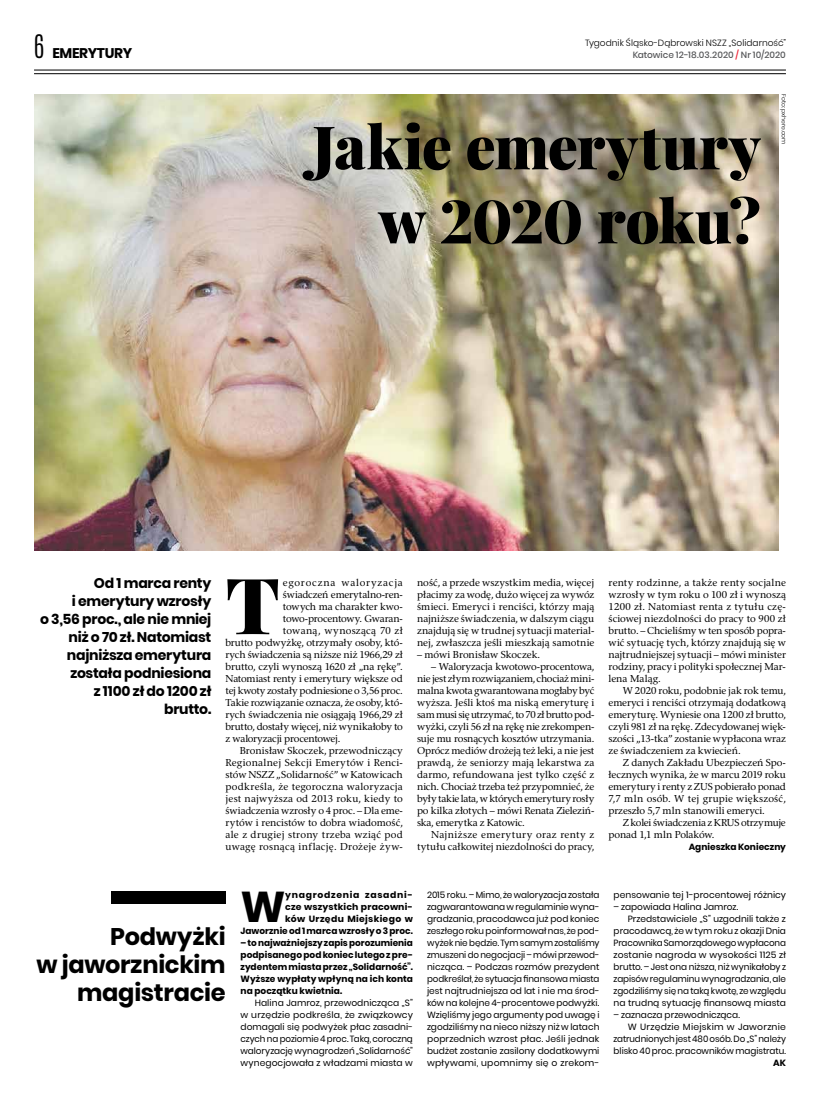
<style>
.page{position:relative;width:820px;height:1106px;background:#fff}
.page>*{position:absolute;margin:0;border:0;box-sizing:border-box;transform-origin:0 0}
.t1{font:900 77.7px "Playfair Display";color:#000}
.t2{font:900 60px/74px "Playfair Display";letter-spacing:-.015em;color:#000;text-align:right}
.t3{font:700 42.9px "Poppins";color:#000}
.t4{font:700 24px/28px "Poppins";letter-spacing:-.01em;color:#000;text-align:right}
.t5{font:700 14px/18px "Poppins";letter-spacing:-.02em;color:#000;text-align:right}
.t6{font:10px/12px "Rashel EFN";color:#000;text-align:justify}
.t7{font:10px "Rashel EFN";letter-spacing:.025em;color:#000}
.t8{font:10px "Rashel EFN";letter-spacing:-.025em;color:#000}
.t9{font:10px/12px "Rashel EFN";letter-spacing:-.02em;color:#000}
.t10{font:10px "Rashel EFN";letter-spacing:.03em;color:#000}
.t11{font:10px "Rashel EFN";letter-spacing:.08em;color:#000}
.t12{font:9px/12px "Poppins";color:#000;text-align:justify}
.t13{font:700 9px/12px "Poppins";letter-spacing:.01em;color:#000;text-align:right}
.t14{font:300 9px "Poppins";color:#000}
.t15{font:500 9px "Poppins";color:#58595b}
.t16{font:9px "Poppins";letter-spacing:.025em;color:#000}
.t17{font:300 6px "Poppins";letter-spacing:.005em;color:#000}
.s1{font-family:"Antonio";font-weight:300;font-size:27px}
.s2{color:#ed1c2e}
</style>
<div class="page">
<img style="left:34px;top:94px;width:744px;height:456px">
<hr style="left:34px;top:70px;width:751px;height:1px;background:#000">
<hr style="left:34px;top:73px;width:751px;height:1px;background:#000">
<div style="left:111px;top:891px;width:115px;height:12px;background:#000"></div>
<h3 class="t5" style="left:34px;top:44px;width:100px"><span class="s1">6</span> EMERYTURY</h3>
<p class="t14" style="left:585px;top:38px;width:202px">Tygodnik Śląsko-Dąbrowski NSZZ „Solidarność”</p>
<p class="t15" style="left:632px;top:50px;width:155px">Katowice 12-18.03.2020 <span class="s2">/</span> Nr 10/2020</p>
<h2 class="t2" style="left:312px;top:109px;width:450px">Jakie emerytury w 2020 roku?</h2>
<p class="t17" style="left:787px;top:94px;width:52px;rotate:90deg">Foto: pxhere.com</p>
<h3 class="t5" style="left:40px;top:573px;width:173px">Od 1 marca renty<br>i emerytury wzrosły<br>o 3,56 proc., ale nie mniej niż o 70 zł. Natomiast najniższa emerytura została podniesiona<br>z 1100 zł do 1200 zł<br>brutto.</h3>
<h1 class="t1" style="left:225px;top:555px;width:56px">T</h1>
<p class="t11" style="left:283px;top:576px;width:121px">egoroczna waloryzacja</p>
<p class="t6" style="left:283px;top:588px;width:121px">świadczeń emerytalno-ren-</p>
<p class="t6" style="left:283px;top:600px;width:121px">towych ma charakter kwo-</p>
<p class="t8" style="left:283px;top:612px;width:121px">towo-procentowy. Gwaran-</p>
<p class="t7" style="left:283px;top:624px;width:121px">towaną, wynoszącą 70 zł</p>
<p class="t6" style="left:225px;top:636px;width:179px">brutto podwyżkę, otrzymały osoby, któ-</p>
<p class="t6" style="left:225px;top:648px;width:179px">rych świadczenia są niższe niż 1966,29 zł</p>
<p class="t6" style="left:225px;top:660px;width:179px">brutto, czyli wynoszą 1620 zł „na rękę”.</p>
<p class="t6" style="left:225px;top:672px;width:179px">Natomiast renty i emerytury większe od</p>
<p class="t8" style="left:225px;top:684px;width:179px">tej kwoty zostały podniesione o 3,56 proc.</p>
<p class="t6" style="left:225px;top:696px;width:179px">Takie rozwiązanie oznacza, że osoby, któ-</p>
<p class="t6" style="left:225px;top:708px;width:179px">rych świadczenia nie osiągają 1966,29 zł</p>
<p class="t6" style="left:225px;top:720px;width:179px">brutto, dostały więcej, niż wynikałoby to</p>
<p class="t8" style="left:225px;top:732px;width:116px">z waloryzacji procentowej.</p>
<p class="t6" style="left:240px;top:744px;width:164px">Bronisław Skoczek, przewodniczący</p>
<p class="t6" style="left:225px;top:756px;width:179px">Regionalnej Sekcji Emerytów i Renci-</p>
<p class="t6" style="left:225px;top:768px;width:179px">stów NSZZ „Solidarność” w Katowicach</p>
<p class="t7" style="left:225px;top:780px;width:179px">podkreśla, że tegoroczna waloryzacja</p>
<p class="t6" style="left:225px;top:792px;width:179px">jest najwyższa od 2013 roku, kiedy to</p>
<p class="t6" style="left:225px;top:804px;width:179px">świadczenia wzrosły o 4 proc. – Dla eme-</p>
<p class="t6" style="left:225px;top:816px;width:179px">rytów i rencistów to dobra wiadomość,</p>
<p class="t10" style="left:225px;top:828px;width:179px">ale z drugiej strony trzeba wziąć pod</p>
<p class="t7" style="left:225px;top:840px;width:179px">uwagę rosnącą inflację. Drożeje żyw-</p>
<p class="t6" style="left:417px;top:576px;width:179px">ność, a przede wszystkim media, więcej płacimy za wodę, dużo więcej za wywóz śmieci. Emeryci i renciści, którzy mają najniższe świadczenia, w dalszym ciągu znajdują się w trudnej sytuacji material&shy;nej, zwłaszcza jeśli mieszkają samotnie</p>
<p class="t6" style="left:417px;top:648px;width:125px">– mówi Bronisław Skoczek.</p>
<p class="t6" style="left:417px;top:660px;width:179px;text-indent:14px">– Waloryzacja kwotowo-procentowa, nie jest złym rozwiązaniem, chociaż mini&shy;malna kwota gwarantowana mogłaby być wyższa. Jeśli ktoś ma niską emeryturę i sam musi się utrzymać, to 70 zł brutto pod&shy;wyżki, czyli 56 zł na rękę nie zrekompen&shy;suje mu rosnących kosztów utrzymania.<br>Oprócz mediów drożeją też leki, a nie jest prawdą, że seniorzy mają lekarstwa za darmo, refundowana jest tylko część z nich. Chociaż trzeba też przypomnieć, że były takie lata, w których emerytury rosły po kilka złotych – mówi Renata Zieleziń&shy;ska, emerytka z Katowic.</p>
<p class="t6" style="left:417px;top:828px;width:179px;text-align:right">Najniższe emerytury oraz renty z tytułu całkowitej niezdolności do pracy,</p>
<p class="t6" style="left:608px;top:576px;width:179px">renty rodzinne, a także renty socjalne wzrosły w tym roku o 100 zł i wynoszą 1200 zł. Natomiast renta z tytułu czę&shy;ściowej niezdolności do pracy to 900 zł brutto. – Chcieliśmy w ten sposób popra&shy;wić sytuację tych, którzy znajdują się w najtrudniejszej sytuacji – mówi minister rodziny, pracy i polityki społecznej Mar&shy;lena Maląg.</p>
<p class="t6" style="left:608px;top:684px;width:179px;text-indent:14px">W 2020 roku, podobnie jak rok temu, emeryci i renciści otrzymają dodatkową emeryturę. Wyniesie ona 1200 zł brutto, czyli 981 zł na rękę. Zdecydowanej więk&shy;szości „13-tka” zostanie wypłacona wraz ze świadczeniem za kwiecień.</p>
<p class="t6" style="left:608px;top:756px;width:179px;text-indent:14px">Z danych Zakładu Ubezpieczeń Spo&shy;łecznych wynika, że w marcu 2019 roku emerytury i renty z ZUS pobierało ponad 7,7 mln osób. W tej grupie większość, przeszło 5,7 mln stanowili emeryci.</p>
<p class="t9" style="left:608px;top:816px;width:179px;text-indent:14px">Z kolei świadczenia z KRUS otrzymuje ponad 1,1 mln Polaków.</p>
<p class="t13" style="left:688px;top:841px;width:99px">Agnieszka Konieczny</p>
<h3 class="t4" style="left:36px;top:922px;width:191px">Podwyżki<br>w jaworznickim magistracie</h3>
<p class="t13" style="left:240px;top:889px;width:174px">ynagrodzenia zasadni-<br>cze wszystkich pracowni-<br>ków Urzędu Miejskiego w<br>Jaworznie od 1 marca wzrosły o 3 proc.</p>
<p class="t13" style="left:240px;top:937px;width:174px;text-align:justify">– to najważniejszy zapis porozumienia podpisanego pod koniec lutego z pre&shy;zydentem miasta przez „Solidarność”.<br>Wyższe wypłaty wpłyną na ich konta na początku kwietnia.</p>
<p class="t12" style="left:240px;top:997px;width:174px;text-indent:14px">Halina Jamroz, przewodnicząca „S” w urzędzie podkreśla, że związkowcy domagali się podwyżek płac zasadni&shy;czych na poziomie 4 proc. Taką, coroczną waloryzację wynagrodzeń „Solidarność” wynegocjowała z władzami miasta w</p>
<h3 class="t3" style="left:240px;top:882px;width:47px">W</h3>
<p class="t12" style="left:427px;top:889px;width:174px">2015 roku. – Mimo, że waloryzacja została zagwarantowana w regulaminie wyna&shy;gradzania, pracodawca już pod koniec zeszłego roku poinformował nas, że pod&shy;wyżek nie będzie. Tym samym zostaliśmy zmuszeni do negocjacji – mówi przewod&shy;nicząca. – Podczas rozmów prezydent podkreślał, że sytuacja finansowa miasta jest najtrudniejsza od lat i nie ma środ&shy;ków na kolejne 4-procentowe podwyżki.<br>Wzięliśmy jego argumenty pod uwagę i zgodziliśmy na nieco niższy niż w latach poprzednich wzrost płac. Jeśli jednak budżet zostanie zasilony dodatkowymi wpływami, upomnimy się o zrekom-</p>
<p class="t12" style="left:613px;top:889px;width:174px">pensowanie tej 1-procentowej różnicy</p>
<p class="t12" style="left:613px;top:901px;width:126px">– zapowiada Halina Jamroz.</p>
<p class="t12" style="left:627px;top:913px;width:160px">Przedstawiciele „S” uzgodnili także z</p>
<p class="t12" style="left:613px;top:925px;width:174px">pracodawcą, że w tym roku z okazji Dnia</p>
<p class="t12" style="left:613px;top:937px;width:174px">Pracownika Samorządowego wypłacona</p>
<p class="t12" style="left:613px;top:949px;width:174px">zostanie nagroda w wysokości 1125 zł</p>
<p class="t12" style="left:613px;top:961px;width:174px">brutto. – Jest ona niższa, niż wynikałoby z</p>
<p class="t12" style="left:613px;top:973px;width:174px">zapisów regulaminu wynagradzania, ale</p>
<p class="t12" style="left:613px;top:985px;width:174px">zgodziliśmy się na taką kwotę, ze względu</p>
<p class="t12" style="left:613px;top:997px;width:174px">na trudną sytuację finansową miasta</p>
<p class="t12" style="left:613px;top:1009px;width:128px">– zaznacza przewodnicząca.</p>
<p class="t16" style="left:627px;top:1022px;width:160px">W Urzędzie Miejskim w Jaworznie</p>
<p class="t12" style="left:613px;top:1033px;width:174px">zatrudnionych jest 480 osób. Do „S” należy</p>
<p class="t12" style="left:613px;top:1045px;width:174px">blisko 40 proc. pracowników magistratu.</p>
<p class="t13" style="left:772px;top:1057px;width:14px">AK</p>
</div>
